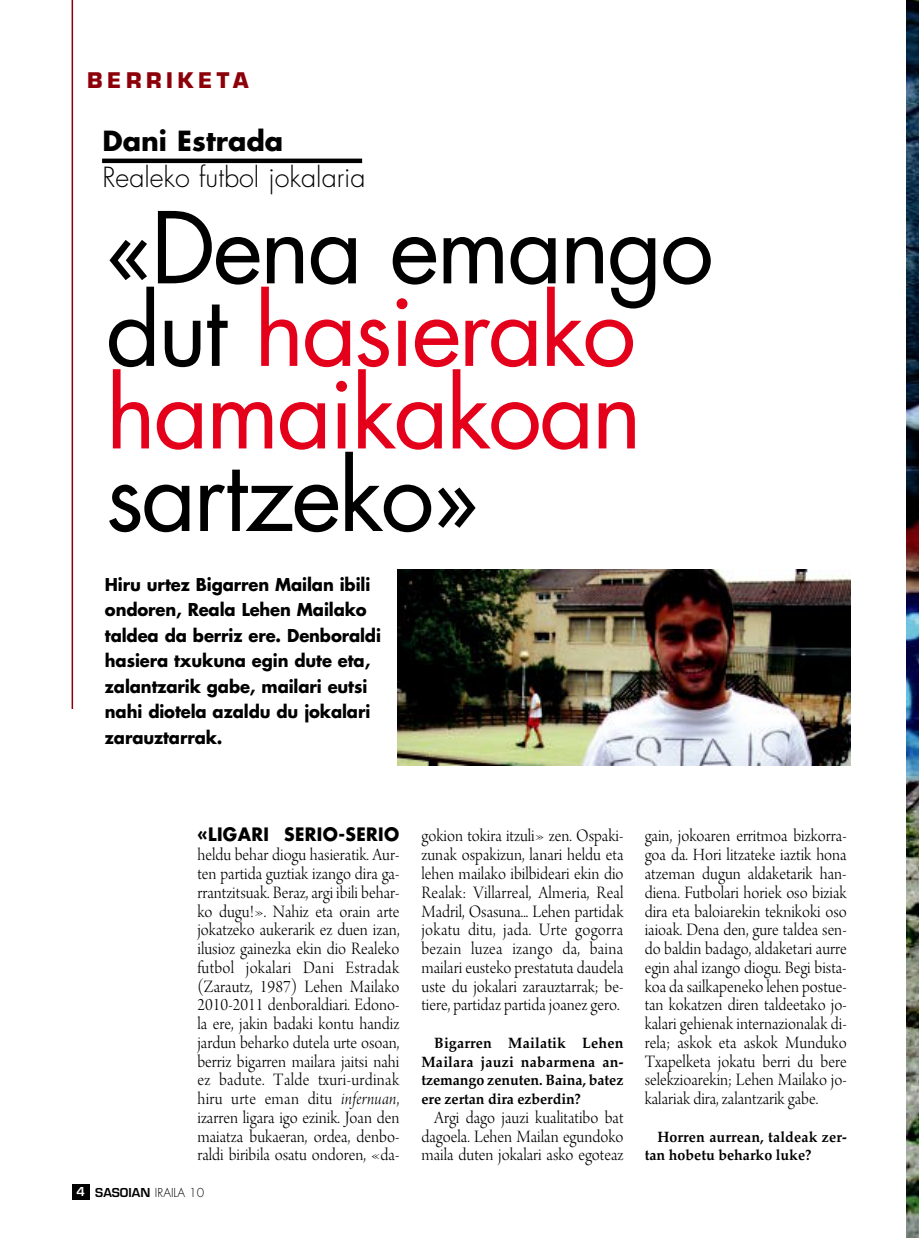
<style>
.page{position:relative;width:919px;height:1238px;background:#fff}
.page>*{position:absolute;margin:0;border:0;box-sizing:border-box;transform-origin:0 0}
.t1{font:96px/82.5px "Futura";letter-spacing:-.03em;color:#e4001a}
.t2{font:96px "Futura";letter-spacing:-.03em;color:#000}
.t3{font:300 27px "Futura";color:#000}
.t4{font:700 27px "Futura";color:#000}
.t5{font:700 21px "Eurostile";letter-spacing:.215em;color:#8d0009}
.t6{font:18.45px/18.8px "Arno Pro Light Display";color:#000;text-align:justify;scale:.95 1}
.t7{font:700 18px "Futura";letter-spacing:.025em;color:#000;scale:.95 1}
.t8{font:700 17.25px/25.5px "Futura";letter-spacing:-.005em;color:#000;scale:.95 1}
.t9{font:700 15px/18.8px "Palatino";letter-spacing:-.005em;color:#000;text-align:justify;scale:.95 1}
.t10{font:300 12px "Futura";color:#000}
.s1{color:#000}
.s2{font-family:"Arno Pro Light Italic Display"}
.s3{font-family:"Eurostile";font-weight:600;color:#fff}
.s4{font-family:"Eurostile";font-weight:600}
</style>
<div class="page">
<img style="left:906px;top:0;width:12px;height:1237px">
<div style="left:72px;top:1184px;width:17px;height:15px;background:#000"></div>
<hr style="left:72px;top:0;width:1px;height:709px;background:#8d0009">
<div style="left:102px;top:158px;width:260px;height:5px;background:#000"></div>
<img style="left:397px;top:569px;width:453px;height:196px">
<p class="t5" style="left:87px;top:72px;width:163px">BERRIKETA</p>
<h2 class="t4" style="left:102px;top:129px;width:182px">Dani Estrada</h2>
<h2 class="t3" style="left:102px;top:165px;width:265px">Realeko futbol jokalaria</h2>
<h1 class="t1" style="left:105px;top:215px;width:610px"><span class="s1">«Dena emango dut</span> hasierako hamaikakoan</h1>
<h1 class="t2" style="left:105px;top:452px;width:375px">sartzeko»</h1>
<p class="t8" style="left:105px;top:573px;width:292px">Hiru urtez Bigarren Mailan ibili ondoren, Reala Lehen Mailako taldea da berriz ere. Denboraldi hasiera txukuna egin dute eta, zalantzarik gabe, mailari eutsi nahi diotela azaldu du jokalari zarauztarrak.</p>
<p class="t7" style="left:197px;top:826px;width:214px">«LIGARI SERIO-SERIO</p>
<p class="t6" style="left:197px;top:847px;width:214px">heldu behar diogu hasieratik. Aur&shy;ten partida guztiak izango dira ga&shy;rrantzitsuak. Beraz, argi ibili behar&shy;ko dugu!». Nahiz eta orain arte jokatzeko aukerarik ez duen izan, ilusioz gainezka ekin dio Realeko futbol jokalari Dani Estradak (Zarautz, 1987) Lehen Mailako 2010-2011 denboraldiari. Edono&shy;la ere, jakin badaki kontu handiz jardun beharko dutela urte osoan, berriz bigarren mailara jaitsi nahi ez badute. Talde txuri-urdinak hiru urte eman ditu <span class="s2">infernuan</span>, izarren ligara igo ezinik. Joan den maiatza bukaeran, ordea, denbo&shy;raldi biribila osatu ondoren, «da-</p>
<p class="t10" style="left:77px;top:1186px;width:129px"><span class="s3">4</span> <span class="s4">SASOIAN</span> IRAILA 10</p>
<p class="t6" style="left:421px;top:828px;width:214px">gokion tokira itzuli» zen. Ospaki&shy;zunak ospakizun, lanari heldu eta lehen mailako ibilbideari ekin dio Realak: Villarreal, Almeria, Real Madril, Osasuna... Lehen partidak jokatu ditu, jada. Urte gogorra bezain luzea izango da, baina mailari eusteko prestatuta daudela uste du jokalari zarauztarrak; be&shy;tiere, partidaz partida joanez gero.</p>
<p class="t9" style="left:421px;top:1033px;width:214px;text-indent:13px">Bigarren Mailatik Lehen Mailara jauzi nabarmena an&shy;tzemango zenuten. Baina, batez ere zertan dira ezberdin?</p>
<p class="t6" style="left:421px;top:1109px;width:214px;text-indent:13px">Argi dago jauzi kualitatibo bat dagoela. Lehen Mailan egundoko maila duten jokalari asko egoteaz</p>
<p class="t6" style="left:644px;top:828px;width:214px">gain, jokoaren erritmoa bizkorra&shy;goa da. Hori litzateke iaztik hona atzeman dugun aldaketarik han&shy;diena. Futbolari horiek oso biziak dira eta baloiarekin teknikoki oso iaioak. Dena den, gure taldea sen&shy;do baldin badago, aldaketari aurre egin ahal izango diogu. Begi bista&shy;koa da sailkapeneko lehen postue&shy;tan kokatzen diren taldeetako jo&shy;kalari gehienak internazionalak di&shy;rela; askok eta askok Munduko Txapelketa jokatu berri du bere selekzioarekin; Lehen Mailako jo&shy;kalariak dira, zalantzarik gabe.</p>
<p class="t9" style="left:644px;top:1126px;width:214px;text-indent:13px">Horren aurrean, taldeak zer&shy;tan hobetu beharko luke?</p>
</div>
